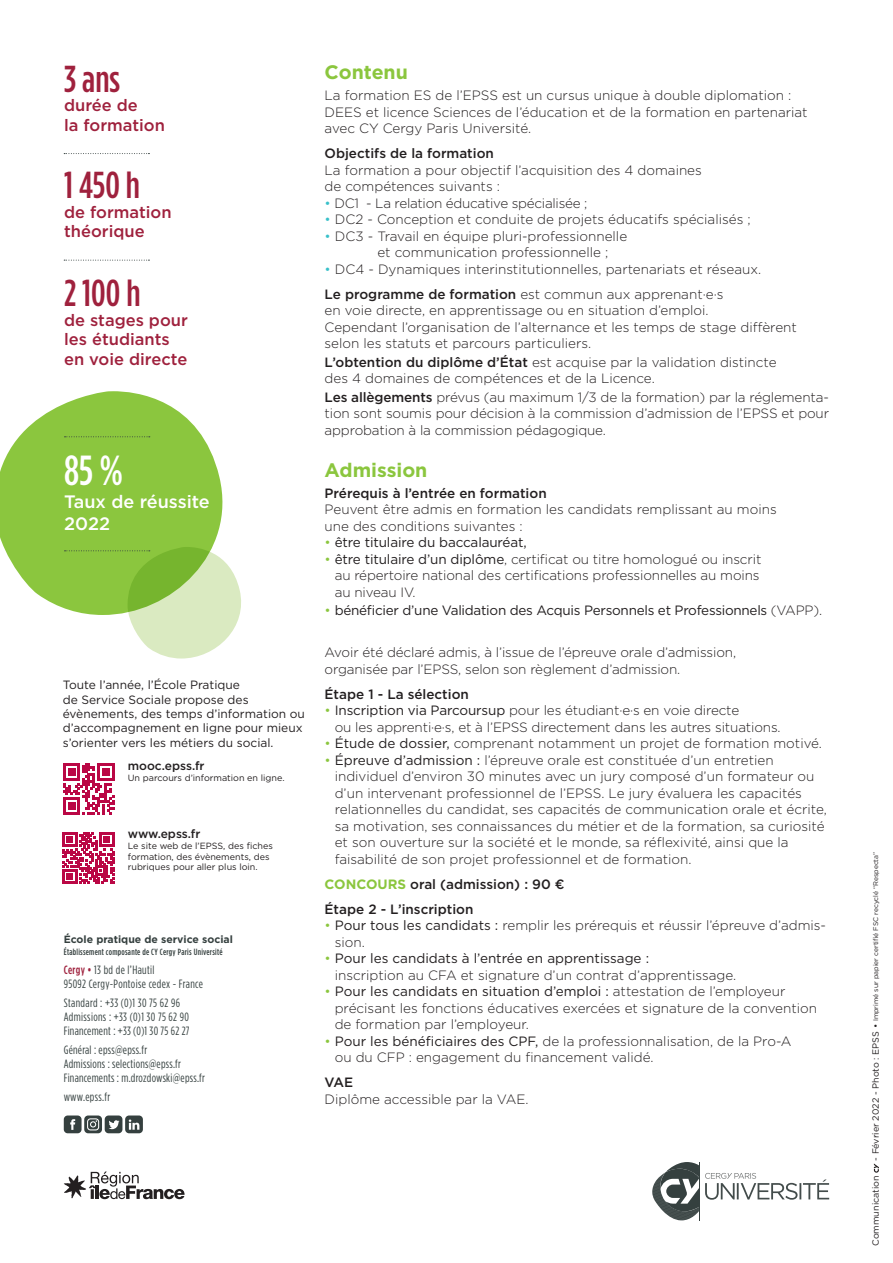
<style>
.page{position:relative;width:893px;height:1263px;background:#fff}
.page>*{position:absolute;margin:0;border:0;box-sizing:border-box;transform-origin:0 0}
.Texte_courant{font:500 42px "Gotham Condensed";color:#fff}
.Texte_courant-2{font:500 37.5px "Gotham Condensed";color:#9f213d}
.t1{font:700 19.5px "Gotham";color:#8bc63e}
.Texte_courant-3{font:500 18px/22.5px "Gotham";color:#fff}
.Texte_courant-4{font:500 16.5px/19.5px "Gotham";color:#9f213d}
.t2{font:300 13.5px/16.5px "Gotham";color:#231f20}
.t3{font:500 13.5px "Gotham";color:#231f20}
.t4{font:13.5px "Gotham";letter-spacing:-.02em;color:#231f20}
.t5{font:300 13.5px "Gotham";letter-spacing:-.02em;color:#231f20}
.t6{font:12px/14.2px "Gotham Condensed";letter-spacing:.02em;color:#35403f}
.t7{font:12px/14.4px "Gotham";color:#231f20}
.t8{font:500 12px "Gotham";color:#231f20}
.t9{font:700 10.5px "Gotham";color:#35403f}
.t10{font:9px/10.8px "Gotham";color:#231f20}
.t11{font:500 9px "Gotham Condensed";letter-spacing:.03em;color:#35403f}
.t12{font:6.75px "Gotham";color:#231f20}
.s1{font-weight:500;color:#9f213d}
.s2{color:#38c0c9}
.s3{font-weight:500}
.s4{font-weight:300;color:#8bc63e}
.s5{color:#8bc63e}
.s6{font-weight:400}
.s7{font-weight:300}
.s8{font-weight:700;color:#8bc63e}
.s9{font-size:9px}
</style>
<div class="page">
<div style="left:64px;top:1115px;width:18px;height:18px;background:#35403f;border-radius:4px"></div>
<svg style="left:70px;top:1119px;width:5px;height:11px"></svg>
<svg style="left:84px;top:1115px;width:18px;height:18px"></svg>
<svg style="left:87px;top:1118px;width:12px;height:12px"></svg>
<div style="left:105px;top:1115px;width:17px;height:18px;background:#35403f;border-radius:4px"></div>
<svg style="left:109px;top:1120px;width:11px;height:9px"></svg>
<div style="left:125px;top:1115px;width:18px;height:18px;background:#35403f;border-radius:4px"></div>
<svg style="left:129px;top:1119px;width:10px;height:11px"></svg>
<svg style="left:64px;top:1171px;width:121px;height:28px"></svg>
<svg style="left:705px;top:1173px;width:124px;height:27px"></svg>
<hr style="left:699px;top:1162px;width:1px;height:58px;background:#35403f">
<svg style="left:652px;top:1162px;width:47px;height:58px"></svg>
<svg style="left:64px;top:260px;width:85px;height:1px"></svg>
<svg style="left:64px;top:153px;width:85px;height:1px"></svg>
<svg style="left:0;top:391px;width:223px;height:218px;fill:#8bc63e"></svg>
<svg style="left:65px;top:436px;width:85px;height:1px"></svg>
<svg style="left:65px;top:547px;width:176px;height:111px"></svg>
<svg style="left:874px;top:1163px;width:5px;height:10px"></svg>
<svg style="left:63px;top:832px;width:51px;height:52px"></svg>
<svg style="left:63px;top:763px;width:51px;height:51px"></svg>
<p class="Texte_courant-2" style="left:64px;top:58px;width:57px">3 ans</p>
<p class="Texte_courant-4" style="left:64px;top:96px;width:102px">durée de<br>la formation</p>
<p class="Texte_courant-2" style="left:64px;top:165px;width:77px">1 450 h</p>
<p class="Texte_courant-4" style="left:64px;top:202px;width:109px">de formation théorique</p>
<p class="Texte_courant-2" style="left:64px;top:273px;width:78px">2 100 h</p>
<p class="Texte_courant-4" style="left:64px;top:310px;width:125px">de stages pour les étudiants en voie directe</p>
<p class="Texte_courant" style="left:64px;top:447px;width:60px">85 %</p>
<p class="Texte_courant-3" style="left:64px;top:490px;width:147px">Taux de réussite<br>2022</p>
<p class="t7" style="left:63px;top:677px;width:244px">Toute l’année, l’École Pratique<br>de Service Sociale propose des évènements, des temps d’information ou d’accompagnement en ligne pour mieux s’orienter vers les métiers du social.</p>
<p class="t8" style="left:128px;top:758px;width:78px">mooc.epss.fr</p>
<p class="t10" style="left:128px;top:772px;width:158px">Un parcours d’information en ligne.</p>
<p class="t8" style="left:128px;top:826px;width:74px">www.epss.fr</p>
<p class="t10" style="left:128px;top:840px;width:147px">Le site web de l’EPSS, des fiches formation, des évènements, des rubriques pour aller plus loin.</p>
<p class="t9" style="left:64px;top:933px;width:171px">École pratique de service social</p>
<p class="t11" style="left:64px;top:947px;width:160px">Établissement composante de CY Cergy Paris Université</p>
<p class="t6" style="left:64px;top:962px;width:141px"><span class="s1">Cergy •</span> 13 bd de l’Hautil<br>95092 Cergy-Pontoise cedex - France</p>
<p class="t6" style="left:64px;top:995px;width:127px">Standard : +33 (0)1 30 75 62 96<br>Admissions : +33 (0)1 30 75 62 90</p>
<p class="t6" style="left:64px;top:1023px;width:127px">Financement : +33 (0)1 30 75 62 27</p>
<p class="t6" style="left:64px;top:1042px;width:85px">Général : epss@epss.fr</p>
<p class="t6" style="left:64px;top:1056px;width:119px">Admissions : selections@epss.fr</p>
<p class="t6" style="left:64px;top:1070px;width:143px">Financements : m.drozdowski@epss.fr</p>
<p class="t6" style="left:64px;top:1089px;width:48px">www.epss.fr</p>
<p class="t1" style="left:325px;top:61px;width:85px">Contenu</p>
<p class="t2" style="left:325px;top:87px;width:484px">La formation ES de l’EPSS est un cursus unique à double diplomation :<br>DEES et licence Sciences de l’éducation et de la formation en partenariat avec CY Cergy Paris Université.</p>
<p class="t3" style="left:325px;top:145px;width:171px">Objectifs de la formation</p>
<p class="t2" style="left:325px;top:161px;width:379px">La formation a pour objectif l’acquisition des 4 domaines de compétences suivants :</p>
<p class="t5" style="left:325px;top:194px;width:264px"><span class="s2">•</span> DC1 - La relation éducative spécialisée ;</p>
<p class="t2" style="left:325px;top:211px;width:428px"><span class="s2">•</span> DC2 - Conception et conduite de projets éducatifs spécialisés ;</p>
<p class="t2" style="left:377px;top:227px;width:251px;text-indent:-53px"><span class="s2">•</span> DC3 - Travail en équipe pluri-professionnelle et communication professionnelle ;</p>
<p class="t2" style="left:325px;top:260px;width:438px"><span class="s2">•</span> DC4 - Dynamiques interinstitutionnelles, partenariats et réseaux.</p>
<p class="t2" style="left:325px;top:285px;width:474px"><span class="s3">Le programme de formation</span> est commun aux apprenant·e·s<br>en voie directe, en apprentissage ou en situation d’emploi.<br>Cependant l’organisation de l’alternance et les temps de stage diffèrent selon les statuts et parcours particuliers.</p>
<p class="t2" style="left:325px;top:353px;width:454px"><span class="s3">L’obtention du diplôme d’État</span> est acquise par la validation distincte des 4 domaines de compétences et de la Licence.</p>
<p class="t2" style="left:325px;top:389px;width:506px;text-align:justify"><span class="s3">Les allègements</span> prévus (au maximum 1/3 de la formation) par la réglementa&shy;tion sont soumis pour décision à la commission d’admission de l’EPSS et pour approbation à la commission pédagogique.</p>
<p class="t1" style="left:325px;top:459px;width:104px">Admission</p>
<p class="t3" style="left:325px;top:484px;width:224px">Prérequis à l’entrée en formation</p>
<p class="t2" style="left:325px;top:501px;width:454px">Peuvent être admis en formation les candidats remplissant au moins</p>
<p class="t2" style="left:325px;top:517px;width:200px">une des conditions suivantes :</p>
<p class="t4" style="left:325px;top:534px;width:204px"><span class="s4">•</span> être titulaire du baccalauréat,</p>
<p class="t2" style="left:335px;top:550px;width:428px;text-indent:-10px"><span class="s5">•</span> <span class="s6">être titulaire d’un diplôme</span>, certificat ou titre homologué ou inscrit au répertoire national des certifications professionnelles au moins au niveau IV.</p>
<p class="t4" style="left:325px;top:602px;width:499px"><span class="s4">•</span> bénéficier d’une Validation des Acquis Personnels et Professionnels <span class="s7">(VAPP).</span></p>
<p class="t2" style="left:325px;top:644px;width:413px">Avoir été déclaré admis, à l’issue de l’épreuve orale d’admission,</p>
<p class="t2" style="left:325px;top:660px;width:357px">organisée par l’EPSS, selon son règlement d’admission.</p>
<p class="t3" style="left:325px;top:685px;width:146px">Étape 1 - La sélection</p>
<p class="t2" style="left:335px;top:702px;width:447px;text-indent:-10px"><span class="s5">•</span> <span class="s6">Inscription via Parcoursup</span> pour les étudiant·e·s en voie directe<br>ou les apprenti·e·s, et à l’EPSS directement dans les autres situations.</p>
<p class="t2" style="left:325px;top:735px;width:499px"><span class="s5">•</span> <span class="s6">Étude de dossier,</span> comprenant notamment un projet de formation motivé.</p>
<p class="t2" style="left:335px;top:751px;width:494px;text-indent:-10px"><span class="s5">•</span> <span class="s6">Épreuve d’admission :</span> l’épreuve orale est constituée d’un entretien individuel d’environ 30 minutes avec un jury composé d’un formateur ou d’un intervenant professionnel de l’EPSS. Le jury évaluera les capacités relationnelles du candidat, ses capacités de communication orale et écrite, sa motivation, ses connaissances du métier et de la formation, sa curiosité et son ouverture sur la société et le monde, sa réflexivité, ainsi que la faisabilité de son projet professionnel et de formation.</p>
<p class="t3" style="left:325px;top:875px;width:241px"><span class="s8">CONCOURS</span> oral (admission) : 90 €</p>
<p class="t3" style="left:325px;top:900px;width:150px">Étape 2 - L’inscription</p>
<p class="t2" style="left:335px;top:917px;width:493px;text-indent:-10px"><span class="s5">•</span> <span class="s6">Pour tous les candidats :</span> remplir les prérequis et réussir l’épreuve d’admis&shy;sion.</p>
<p class="t2" style="left:335px;top:950px;width:403px;text-indent:-10px"><span class="s5">•</span> <span class="s6">Pour les candidats à l’entrée en apprentissage :<br></span>inscription au CFA et signature d’un contrat d’apprentissage.</p>
<p class="t2" style="left:335px;top:983px;width:484px;text-indent:-10px"><span class="s5">•</span> <span class="s6">Pour les candidats en situation d’emploi :</span> attestation de l’employeur précisant les fonctions éducatives exercées et signature de la convention de formation par l’employeur.</p>
<p class="t2" style="left:335px;top:1032px;width:458px;text-indent:-10px"><span class="s5">•</span> <span class="s6">Pour les bénéficiaires des CPF,</span> de la professionnalisation, de la Pro-A ou du CFP : engagement du financement validé.</p>
<p class="t3" style="left:325px;top:1074px;width:30px">VAE</p>
<p class="t2" style="left:325px;top:1090px;width:205px">Diplôme accessible par la VAE.</p>
<p class="t12" style="left:871px;top:1161px;width:310px;rotate:-90deg"><span class="s9">- Février 2022 - Photo : EPSS •</span> Imprimé sur papier certifié FSC recyclé “Respecta”</p>
<p class="t10" style="left:870px;top:1246px;width:72px;rotate:-90deg">Communication</p>
</div>
